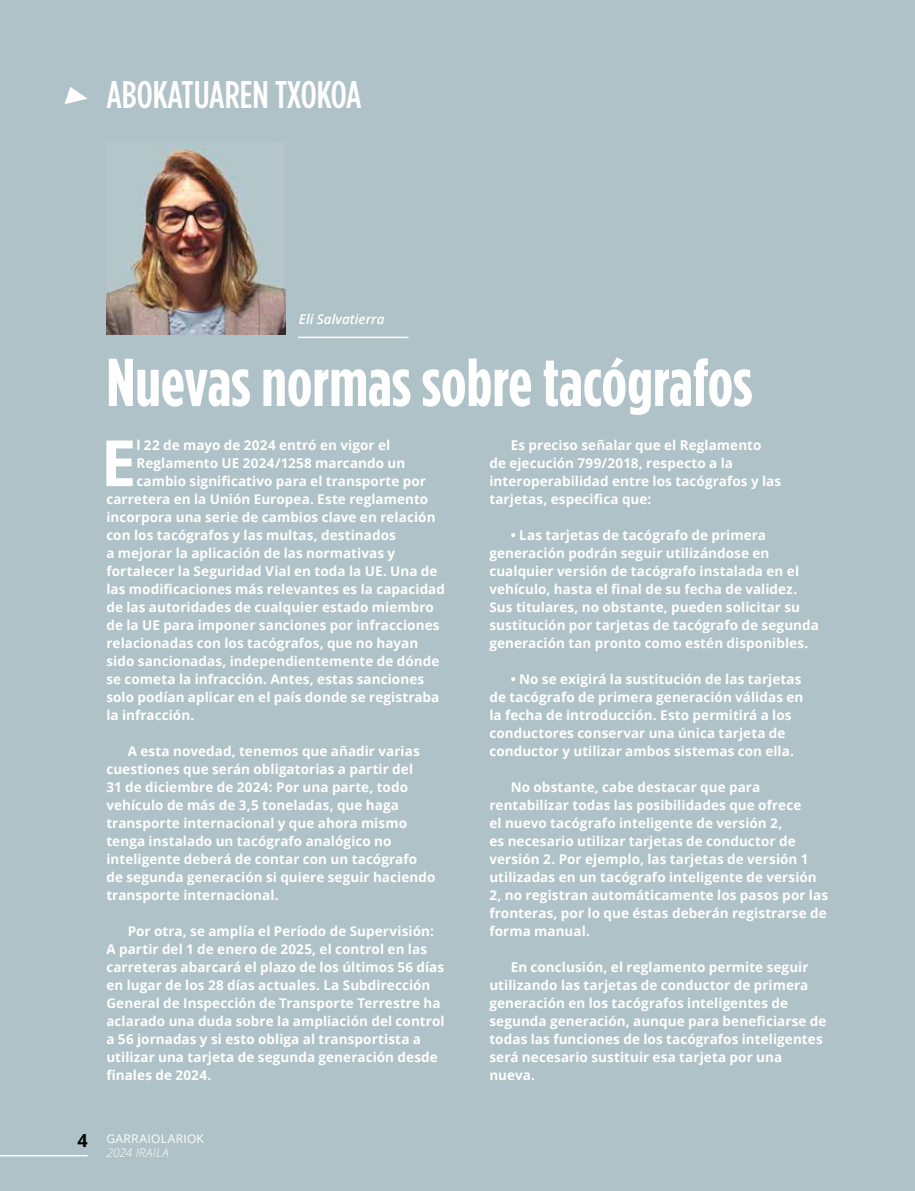
<style>
.page{position:relative;width:915px;height:1191px;background:#fff}
.page>*{position:absolute;margin:0;border:0;box-sizing:border-box;transform-origin:0 0}
.t1{font:700 67.5px "Gotham Condensed";color:#fff}
.t2{font:700 63.9px "Open Sans";color:#fff}
.t3{font:500 38.4px "Gotham Condensed";color:#fff}
.t4{font:700 18px "Open Sans";color:#000}
.t5{font:700 13.5px/18px "Open Sans";letter-spacing:.005em;color:#fff}
.t6{font:italic 600 13.5px "Open Sans";color:#fff}
.t7{font:12px "Open Sans";letter-spacing:.025em;color:#fff}
.t8{font:italic 300 12px "Open Sans";letter-spacing:.015em;color:#fff}
</style>
<div class="page">
<div style="left:0;top:0;width:914px;height:1191px;background:#afc2c7"></div>
<hr style="left:0;top:1155px;width:88px;height:1px;background:#fff">
<svg style="left:64px;top:87px;width:24px;height:17px"></svg>
<img style="left:106px;top:145px;width:179px;height:189px">
<hr style="left:298px;top:337px;width:110px;height:1px;background:#fff">
<h3 class="t3" style="left:106px;top:73px;width:257px">ABOKATUAREN TXOKOA</h3>
<p class="t6" style="left:299px;top:310px;width:87px">Eli Salvatierra</p>
<h1 class="t1" style="left:106px;top:343px;width:647px">Nuevas normas sobre tacógrafos</h1>
<h2 class="t2" style="left:101px;top:418px;width:37px">E</h2>
<p class="t5" style="left:136px;top:436px;width:255px">l 22 de mayo de 2024 entró en vigor el</p>
<p class="t5" style="left:136px;top:454px;width:270px">Reglamento UE 2024/1258 marcando un</p>
<p class="t5" style="left:136px;top:472px;width:291px">cambio significativo para el transporte por</p>
<p class="t5" style="left:106px;top:490px;width:323px">carretera en la Unión Europea. Este reglamento</p>
<p class="t5" style="left:106px;top:508px;width:330px">incorpora una serie de cambios clave en relación</p>
<p class="t5" style="left:106px;top:526px;width:291px">con los tacógrafos y las multas, destinados</p>
<p class="t5" style="left:106px;top:544px;width:290px">a mejorar la aplicación de las normativas y</p>
<p class="t5" style="left:106px;top:562px;width:332px">fortalecer la Seguridad Vial en toda la UE. Una de</p>
<p class="t5" style="left:106px;top:580px;width:340px">las modificaciones más relevantes es la capacidad</p>
<p class="t5" style="left:106px;top:598px;width:329px">de las autoridades de cualquier estado miembro</p>
<p class="t5" style="left:106px;top:616px;width:334px">de la UE para imponer sanciones por infracciones</p>
<p class="t5" style="left:106px;top:634px;width:313px">relacionadas con los tacógrafos, que no hayan</p>
<p class="t5" style="left:106px;top:652px;width:334px">sido sancionadas, independientemente de dónde</p>
<p class="t5" style="left:106px;top:670px;width:319px">se cometa la infracción. Antes, estas sanciones</p>
<p class="t5" style="left:106px;top:688px;width:334px">solo podían aplicar en el país donde se registraba</p>
<p class="t5" style="left:106px;top:706px;width:89px">la infracción.</p>
<p class="t5" style="left:106px;top:742px;width:330px;text-indent:21px">A esta novedad, tenemos que añadir varias cuestiones que serán obligatorias a partir del<br>31 de diciembre de 2024: Por una parte, todo vehículo de más de 3,5 toneladas, que haga transporte internacional y que ahora mismo tenga instalado un tacógrafo analógico no inteligente deberá de contar con un tacógrafo de segunda generación si quiere seguir haciendo transporte internacional.</p>
<p class="t5" style="left:106px;top:922px;width:339px;text-indent:21px">Por otra, se amplía el Período de Supervisión:<br>A partir del 1 de enero de 2025, el control en las carreteras abarcará el plazo de los últimos 56 días en lugar de los 28 días actuales. La Subdirección General de Inspección de Transporte Terrestre ha aclarado una duda sobre la ampliación del control a 56 jornadas y si esto obliga al transportista a utilizar una tarjeta de segunda generación desde finales de 2024.</p>
<p class="t5" style="left:489px;top:436px;width:293px;text-indent:21px">Es preciso señalar que el Reglamento de ejecución 799/2018, respecto a la interoperabilidad entre los tacógrafos y las tarjetas, especifica que:</p>
<p class="t5" style="left:489px;top:526px;width:331px;text-indent:21px">• Las tarjetas de tacógrafo de primera generación podrán seguir utilizándose en cualquier versión de tacógrafo instalada en el vehículo, hasta el final de su fecha de validez.<br>Sus titulares, no obstante, pueden solicitar su sustitución por tarjetas de tacógrafo de segunda generación tan pronto como estén disponibles.</p>
<p class="t5" style="left:489px;top:670px;width:315px;text-indent:21px">• No se exigirá la sustitución de las tarjetas de tacógrafo de primera generación válidas en la fecha de introducción. Esto permitirá a los conductores conservar una única tarjeta de conductor y utilizar ambos sistemas con ella.</p>
<p class="t5" style="left:489px;top:778px;width:340px;text-indent:21px">No obstante, cabe destacar que para rentabilizar todas las posibilidades que ofrece<br>el nuevo tacógrafo inteligente de versión 2,<br>es necesario utilizar tarjetas de conductor de versión 2. Por ejemplo, las tarjetas de versión 1 utilizadas en un tacógrafo inteligente de versión 2, no registran automáticamente los pasos por las fronteras, por lo que éstas deberán registrarse de forma manual.</p>
<p class="t5" style="left:489px;top:958px;width:338px;text-indent:21px">En conclusión, el reglamento permite seguir utilizando las tarjetas de conductor de primera generación en los tacógrafos inteligentes de segunda generación, aunque para beneficiarse de todas las funciones de los tacógrafos inteligentes será necesario sustituir esa tarjeta por una nueva.</p>
<h3 class="t4" style="left:77px;top:1127px;width:12px">4</h3>
<p class="t7" style="left:106px;top:1130px;width:99px">GARRAIOLARIOK</p>
<p class="t8" style="left:106px;top:1144px;width:64px">2024 IRAILA</p>
</div>
